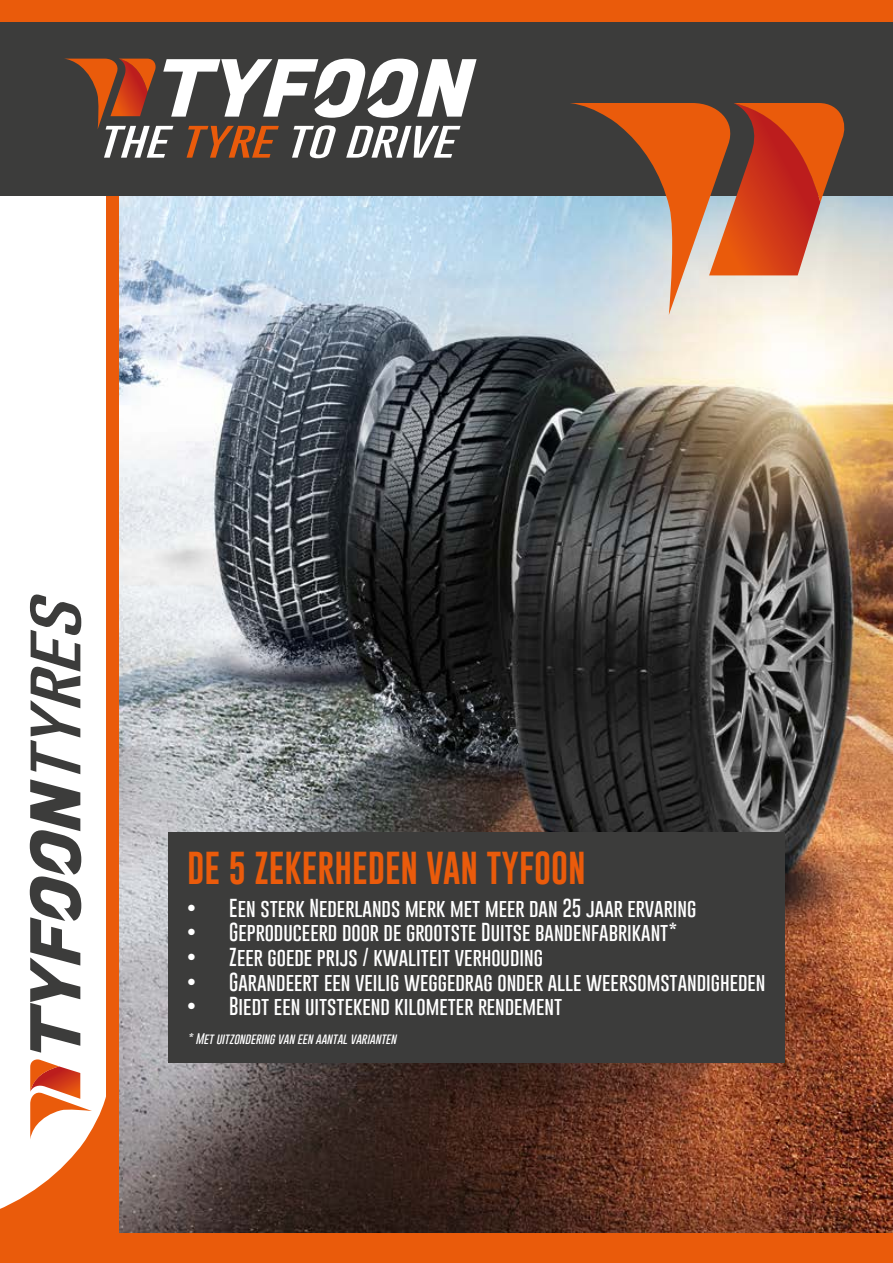
<style>
.page{position:relative;width:893px;height:1263px;background:#fff}
.page>*{position:absolute;margin:0;border:0;box-sizing:border-box;transform-origin:0 0}
.t1{font:33.6px "Gobold Lowplus";color:#ea5b0b}
.t2{font:100 18.9px "Gobold";color:#fff}
.t3{font:italic 100 11.25px "Gobold";color:#fff}
</style>
<div class="page">
<img style="left:119px;top:196px;width:774px;height:1037px">
<div style="left:0;top:1233px;width:893px;height:30px;background:#ea5b0b"></div>
<div style="left:107px;top:0;width:12px;height:1263px;background:#ea5b0b"></div>
<div style="left:0;top:21px;width:893px;height:175px;background:#3c3c3b"></div>
<div style="left:0;top:0;width:893px;height:21px;background:#ea5b0b"></div>
<svg style="left:0;top:594px;width:107px;height:639px"></svg>
<svg style="left:570px;top:103px;width:274px;height:212px"></svg>
<svg style="left:66px;top:59px;width:411px;height:99px"></svg>
<div style="left:168px;top:832px;width:617px;height:231px;background:#3c3c3b"></div>
<h1 class="t1" style="left:187px;top:846px;width:400px">DE 5 ZEKERHEDEN VAN TYFOON</h1>
<p class="t2" style="left:187px;top:895px;width:511px">• Een sterk Nederlands merk met meer dan 25 jaar ervaring</p>
<p class="t2" style="left:187px;top:920px;width:492px">• Geproduceerd door de grootste Duitse bandenfabrikant*</p>
<p class="t2" style="left:187px;top:945px;width:357px">• Zeer goede prijs / kwaliteit verhouding</p>
<p class="t2" style="left:187px;top:969px;width:580px">• Garandeert een veilig weggedrag onder alle weersomstandigheden</p>
<p class="t2" style="left:187px;top:994px;width:377px">• Biedt een uitstekend kilometer rendement</p>
<p class="t3" style="left:187px;top:1031px;width:213px">* Metuitzondering van een aantalvarianten</p>
</div>
